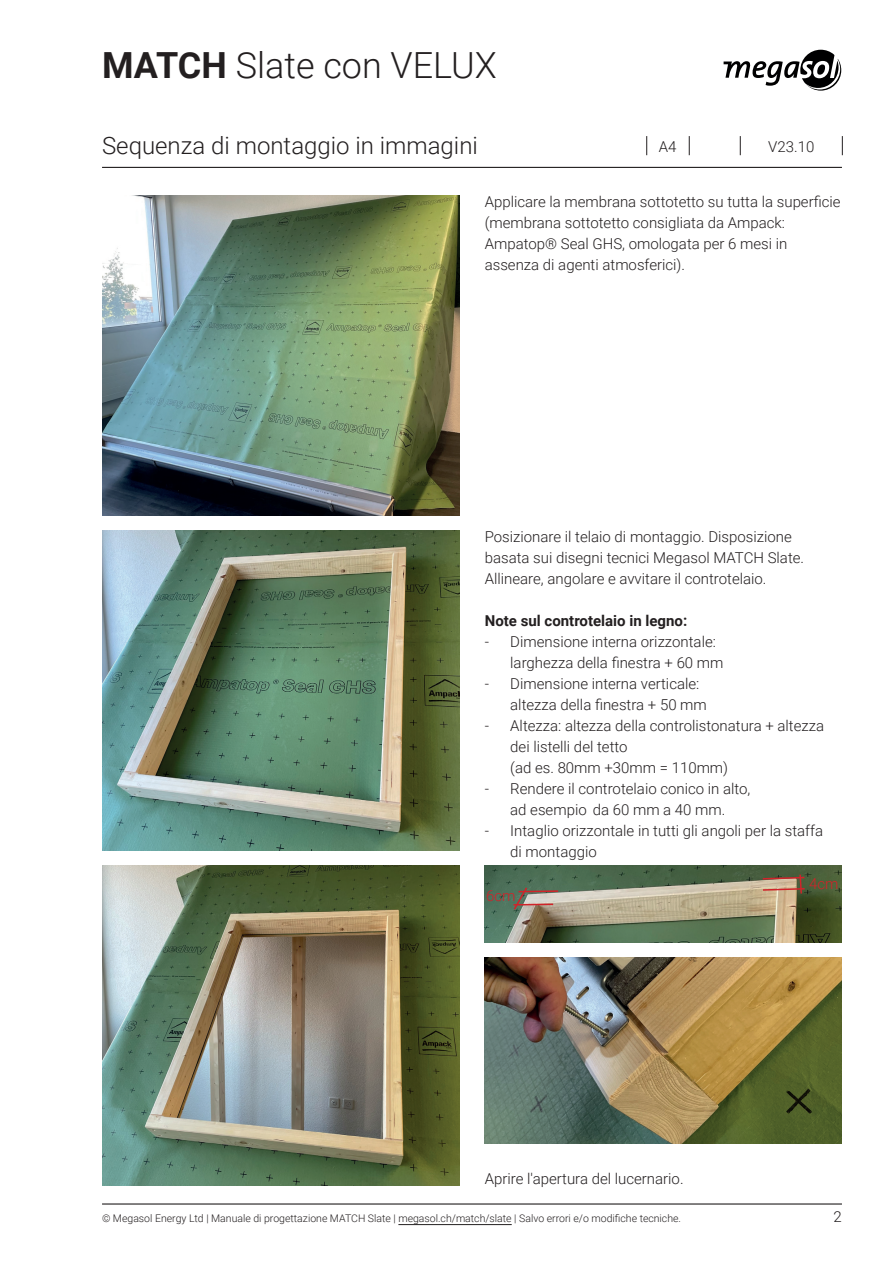
<style>
.page{position:relative;width:893px;height:1263px;background:#fff}
.page>*{position:absolute;margin:0;border:0;box-sizing:border-box;transform-origin:0 0}
.t1{font:300 36px "Roboto";color:#231f20}
.t2{font:300 24px "Roboto";color:#231f20}
.t3{font:300 15px/21px "Roboto";color:#231f20}
.t4{font:700 15px "Roboto";color:#231f20}
.t5{font:300 15px "Roboto";color:#d1232a}
.t6{font:300 10.5px "Roboto";color:#231f20}
.s1{font-weight:700}
</style>
<div class="page">
<hr style="left:102px;top:1203px;width:740px;height:1px;background:#231f20">
<hr style="left:398px;top:1224px;width:114px;height:1px;background:#231f20">
<svg style="left:646px;top:136px;width:1px;height:19px"></svg>
<svg style="left:689px;top:136px;width:1px;height:19px"></svg>
<svg style="left:740px;top:136px;width:1px;height:19px"></svg>
<svg style="left:842px;top:136px;width:1px;height:19px"></svg>
<svg style="left:724px;top:50px;width:117px;height:41px"></svg>
<img style="left:485px;top:958px;width:356px;height:185px">
<img style="left:103px;top:865px;width:356px;height:320px">
<img style="left:103px;top:531px;width:356px;height:319px">
<img style="left:102px;top:196px;width:357px;height:319px">
<img style="left:485px;top:865px;width:357px;height:77px">
<hr style="left:102px;top:167px;width:740px;height:1px;background:#231f20">
<svg style="left:512px;top:886px;width:48px;height:25px"></svg>
<svg style="left:761px;top:873px;width:45px;height:22px"></svg>
<h1 class="t1" style="left:102px;top:40px;width:396px"><span class="s1">MATCH</span> Slate con VELUX</h1>
<h2 class="t2" style="left:102px;top:129px;width:377px">Sequenza di montaggio in immagini</h2>
<p class="t3" style="left:659px;top:135px;width:19px">A4</p>
<p class="t3" style="left:768px;top:135px;width:48px">V23.10</p>
<p class="t3" style="left:485px;top:190px;width:357px">Applicare la membrana sottotetto su tutta la superficie (membrana sottotetto consigliata da Ampack:<br>Ampatop® Seal GHS, omologata per 6 mesi in assenza di agenti atmosferici).</p>
<p class="t3" style="left:485px;top:525px;width:321px">Posizionare il telaio di montaggio. Disposizione basata sui disegni tecnici Megasol MATCH Slate.<br>Allineare, angolare e avvitare il controtelaio.</p>
<p class="t4" style="left:485px;top:610px;width:204px">Note sul controtelaio in legno:</p>
<p class="t3" style="left:510px;top:630px;width:215px;text-indent:-26px">- Dimensione interna orizzontale: larghezza della finestra + 60 mm</p>
<p class="t3" style="left:510px;top:672px;width:198px;text-indent:-26px">- Dimensione interna verticale: altezza della finestra + 50 mm</p>
<p class="t3" style="left:510px;top:714px;width:315px;text-indent:-26px">- Altezza: altezza della controlistonatura + altezza dei listelli del tetto<br>(ad es. 80mm +30mm = 110mm)</p>
<p class="t3" style="left:485px;top:777px;width:267px;text-align:center">- Rendere il controtelaio conico in alto, ad esempio da 60 mm a 40 mm.</p>
<p class="t3" style="left:510px;top:819px;width:314px;text-indent:-26px">- Intaglio orizzontale in tutti gli angoli per la staffa di montaggio</p>
<p class="t5" style="left:486px;top:886px;width:31px">6cm</p>
<p class="t3" style="left:485px;top:1167px;width:200px">Aprire l'apertura del lucernario.</p>
<p class="t5" style="left:809px;top:873px;width:31px">4cm</p>
<p class="t6" style="left:102px;top:1210px;width:580px">© Megasol Energy Ltd | Manuale di progettazione MATCH Slate | megasol.ch/match/slate | Salvo errori e/o modifiche tecniche.</p>
<p class="t3" style="left:834px;top:1205px;width:10px">2</p>
</div>
